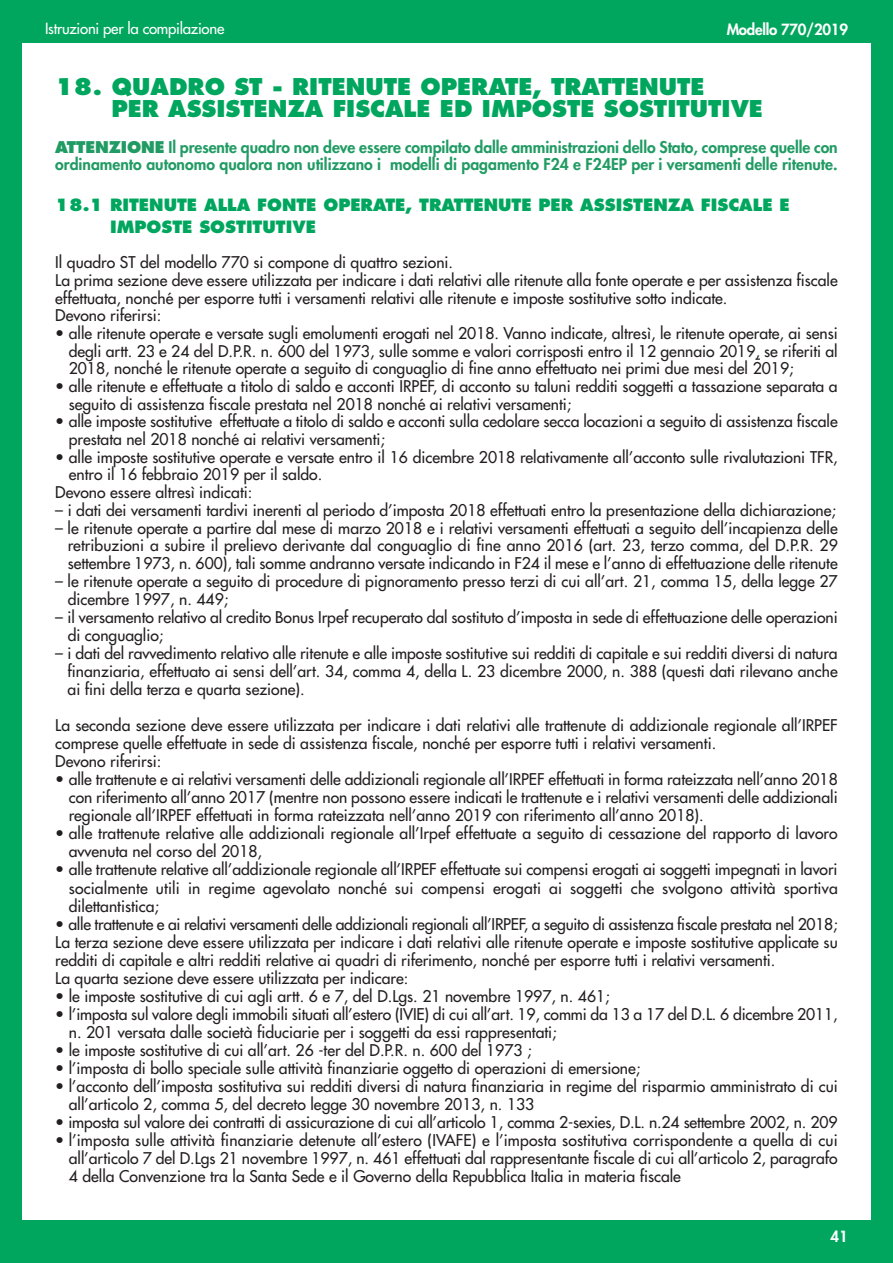
<style>
.page{position:relative;width:893px;height:1263px;background:#fff}
.page>*{position:absolute;margin:0;border:0;box-sizing:border-box;transform-origin:0 0}
.t1{font:800 22.5px/22.5px "Futura";color:#00a65e}
.t2{font:800 16.5px/22.5px "Futura";color:#00a65e}
.t3{font:15.75px/18px "Futura";color:#231f20}
.t4{font:800 15.75px/17.7px "Futura";color:#219b64}
.t5{font:15px "Futura";letter-spacing:-.015em;color:#fff}
.t6{font:800 15px "Futura";letter-spacing:-.015em;color:#fff}
.s1{font-style:inherit}
</style>
<div class="page">
<div style="left:0;top:43px;width:21px;height:1220px;background:#00a65e"></div>
<div style="left:872px;top:43px;width:21px;height:1177px;background:#00a65e"></div>
<div style="left:0;top:1220px;width:893px;height:43px;background:#00a65e"></div>
<div style="left:0;top:0;width:893px;height:43px;background:#00a65e"></div>
<p class="t5" style="left:45px;top:21px;width:181px">Istruzioni per la compilazione</p>
<p class="t6" style="left:727px;top:23px;width:123px">Modello 770/2019</p>
<h1 class="t1" style="left:111px;top:77px;width:653px;text-indent:-56px">18. QUADRO ST - RITENUTE OPERATE, TRATTENUTE<br>PER ASSISTENZA FISCALE ED IMPOSTE SOSTITUTIVE</h1>
<p class="t4" style="left:55px;top:139px;width:784px"><span class="s1">ATTENZIONE</span> Il presente quadro non deve essere compilato dalle amministrazioni dello Stato, comprese quelle con ordinamento autonomo qualora non utilizzano i modelli di pagamento F24 e F24EP per i versamenti delle ritenute.</p>
<p class="t2" style="left:110px;top:194px;width:681px;text-indent:-55px">18.1 RITENUTE ALLA FONTE OPERATE, TRATTENUTE PER ASSISTENZA FISCALE E<br>IMPOSTE SOSTITUTIVE</p>
<p class="t3" style="left:55px;top:255px;width:784px">Il quadro ST del modello 770 si compone di quattro sezioni.<br>La prima sezione deve essere utilizzata per indicare i dati relativi alle ritenute alla fonte operate e per assistenza fiscale effettuata, nonché per esporre tutti i versamenti relativi alle ritenute e imposte sostitutive sotto indicate.<br>Devono riferirsi:</p>
<p class="t3" style="left:69px;top:326px;width:770px;text-align:justify;text-indent:-13px">• alle ritenute operate e versate sugli emolumenti erogati nel 2018. Vanno indicate, altresì, le ritenute operate, ai sensi degli artt. 23 e 24 del D.P.R. n. 600 del 1973, sulle somme e valori corrisposti entro il 12 gennaio 2019, se riferiti al 2018, nonché le ritenute operate a seguito di conguaglio di fine anno effettuato nei primi due mesi del 2019;</p>
<p class="t3" style="left:69px;top:378px;width:770px;text-indent:-13px">• alle ritenute e effettuate a titolo di saldo e acconti IRPEF, di acconto su taluni redditi soggetti a tassazione separata a seguito di assistenza fiscale prestata nel 2018 nonché ai relativi versamenti;</p>
<p class="t3" style="left:69px;top:414px;width:770px;text-indent:-13px">• alle imposte sostitutive effettuate a titolo di saldo e acconti sulla cedolare secca locazioni a seguito di assistenza fiscale prestata nel 2018 nonché ai relativi versamenti;</p>
<p class="t3" style="left:55px;top:449px;width:784px">• alle imposte sostitutive operate e versate entro il 16 dicembre 2018 relativamente all’acconto sulle rivalutazioni TFR,</p>
<p class="t3" style="left:69px;top:467px;width:255px">entro il 16 febbraio 2019 per il saldo.</p>
<p class="t3" style="left:55px;top:484px;width:199px">Devono essere altresì indicati:</p>
<p class="t3" style="left:55px;top:502px;width:782px">– i dati dei versamenti tardivi inerenti al periodo d’imposta 2018 effettuati entro la presentazione della dichiarazione;</p>
<p class="t3" style="left:68px;top:520px;width:772px;text-align:justify;text-indent:-12px">– le ritenute operate a partire dal mese di marzo 2018 e i relativi versamenti effettuati a seguito dell’incapienza delle retribuzioni a subire il prelievo derivante dal conguaglio di fine anno 2016 (art. 23, terzo comma, del D.P.R. 29 settembre 1973, n. 600), tali somme andranno versate indicando in F24 il mese e l’anno di effettuazione delle ritenute</p>
<p class="t3" style="left:68px;top:573px;width:772px;text-indent:-12px">– le ritenute operate a seguito di procedure di pignoramento presso terzi di cui all’art. 21, comma 15, della legge 27 dicembre 1997, n. 449;</p>
<p class="t3" style="left:68px;top:609px;width:771px;text-indent:-12px">– il versamento relativo al credito Bonus Irpef recuperato dal sostituto d’imposta in sede di effettuazione delle operazioni di conguaglio;</p>
<p class="t3" style="left:68px;top:645px;width:772px;text-align:justify;text-indent:-12px">– i dati del ravvedimento relativo alle ritenute e alle imposte sostitutive sui redditi di capitale e sui redditi diversi di natura finanziaria, effettuato ai sensi dell’art. 34, comma 4, della L. 23 dicembre 2000, n. 388 (questi dati rilevano anche ai fini della terza e quarta sezione).</p>
<p class="t3" style="left:55px;top:717px;width:784px">La seconda sezione deve essere utilizzata per indicare i dati relativi alle trattenute di addizionale regionale all’IRPEF comprese quelle effettuate in sede di assistenza fiscale, nonché per esporre tutti i relativi versamenti.<br>Devono riferirsi:</p>
<p class="t3" style="left:69px;top:771px;width:770px;text-align:justify;text-indent:-13px">• alle trattenute e ai relativi versamenti delle addizionali regionale all’IRPEF effettuati in forma rateizzata nell’anno 2018 con riferimento all’anno 2017 (mentre non possono essere indicati le trattenute e i relativi versamenti delle addizionali regionale all’IRPEF effettuati in forma rateizzata nell’anno 2019 con riferimento all’anno 2018).</p>
<p class="t3" style="left:69px;top:826px;width:770px;text-indent:-13px">• alle trattenute relative alle addizionali regionale all’Irpef effettuate a seguito di cessazione del rapporto di lavoro avvenuta nel corso del 2018,</p>
<p class="t3" style="left:69px;top:862px;width:770px;text-align:justify;text-indent:-13px">• alle trattenute relative all’addizionale regionale all’IRPEF effettuate sui compensi erogati ai soggetti impegnati in lavori socialmente utili in regime agevolato nonché sui compensi erogati ai soggetti che svolgono attività sportiva dilettantistica;</p>
<p class="t3" style="left:55px;top:916px;width:784px">• alle trattenute e ai relativi versamenti delle addizionali regionali all’IRPEF, a seguito di assistenza fiscale prestata nel 2018; La terza sezione deve essere utilizzata per indicare i dati relativi alle ritenute operate e imposte sostitutive applicate su redditi di capitale e altri redditi relative ai quadri di riferimento, nonché per esporre tutti i relativi versamenti.<br>La quarta sezione deve essere utilizzata per indicare:</p>
<p class="t3" style="left:55px;top:988px;width:556px">• le imposte sostitutive di cui agli artt. 6 e 7, del D.Lgs. 21 novembre 1997, n. 461;</p>
<p class="t3" style="left:69px;top:1006px;width:770px;text-indent:-13px">• l’imposta sul valore degli immobili situati all’estero (IVIE) di cui all’art. 19, commi da 13 a 17 del D.L. 6 dicembre 2011, n. 201 versata dalle società fiduciarie per i soggetti da essi rappresentati;</p>
<p class="t3" style="left:55px;top:1042px;width:478px">• le imposte sostitutive di cui all’art. 26 -ter del D.P.R. n. 600 del 1973 ;</p>
<p class="t3" style="left:55px;top:1060px;width:587px">• l’imposta di bollo speciale sulle attività finanziarie oggetto di operazioni di emersione;</p>
<p class="t3" style="left:69px;top:1078px;width:770px;text-indent:-13px">• l’acconto dell’imposta sostitutiva sui redditi diversi di natura finanziaria in regime del risparmio amministrato di cui all’articolo 2, comma 5, del decreto legge 30 novembre 2013, n. 133</p>
<p class="t3" style="left:55px;top:1114px;width:784px">• imposta sul valore dei contratti di assicurazione di cui all’articolo 1, comma 2-sexies, D.L. n.24 settembre 2002, n. 209</p>
<p class="t3" style="left:69px;top:1132px;width:770px;text-align:justify;text-indent:-13px">• l’imposta sulle attività finanziarie detenute all’estero (IVAFE) e l’imposta sostitutiva corrispondente a quella di cui all’articolo 7 del D.Lgs 21 novembre 1997, n. 461 effettuati dal rappresentante fiscale di cui all’articolo 2, paragrafo 4 della Convenzione tra la Santa Sede e il Governo della Repubblica Italia in materia fiscale</p>
<p class="t6" style="left:831px;top:1229px;width:19px">41</p>
</div>
